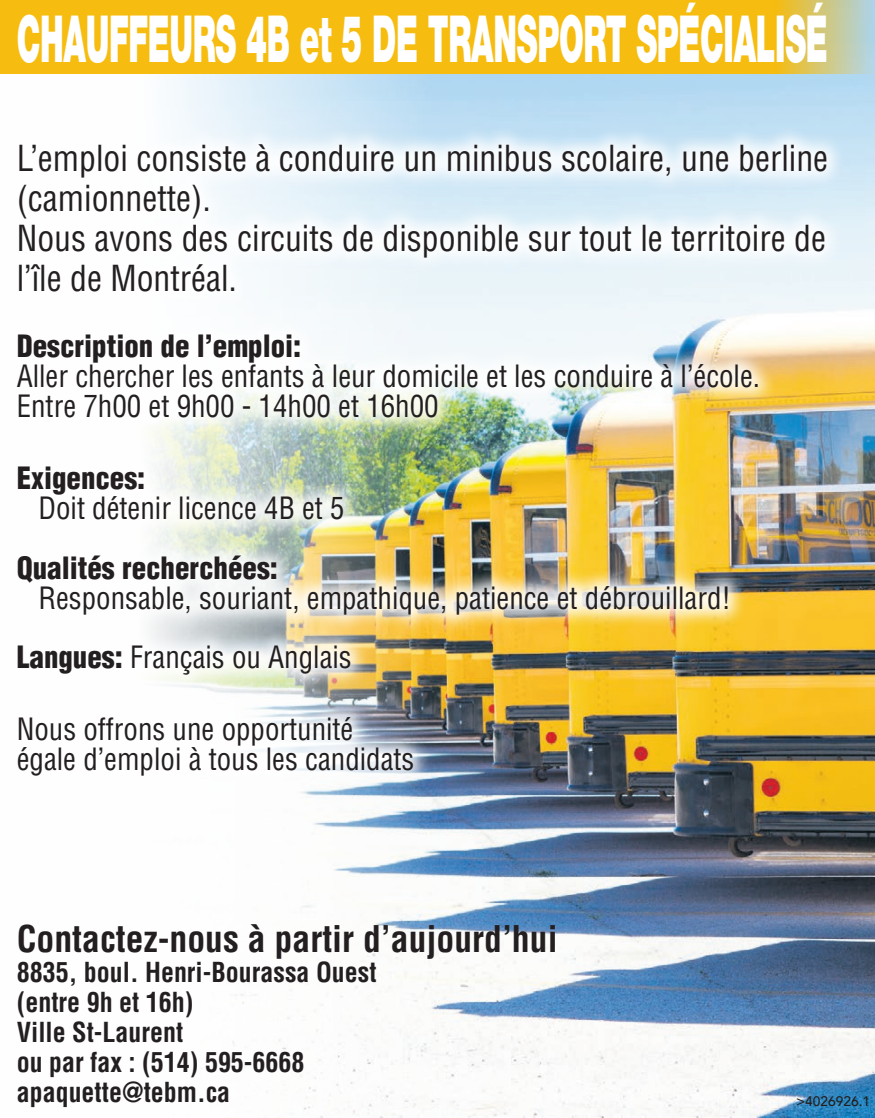
<style>
.page{position:relative;width:875px;height:1118px;background:#fff}
.page>*{position:absolute;margin:0;border:0;box-sizing:border-box;transform-origin:0 0}
.t1{font:900 65px "Helvetica Neue LT Std";letter-spacing:-.01em;color:#fff;scale:.48 1}
.t2{font:700 condensed 36px "Helvetica LT Std";color:#231f20}
.t3{font:condensed 35px/40px "Helvetica LT Std";color:#231f20;scale:.96 1}
.t4{font:condensed 30px/30px "Helvetica LT Std";color:#231f20;scale:.96 1}
.t5{font:900 condensed 30px "Helvetica LT Std";color:#231f20;scale:.96 1}
.t6{font:700 condensed 27px/30px "Helvetica LT Std";color:#231f20;scale:.96 1}
.t7{font:500 13.75px "Avenir LT Std";color:#231f20}
.s1{font-weight:900}
</style>
<div class="page">
<img style="left:173px;top:74px;width:702px;height:1044px">
<div style="left:1px;top:0;width:874px;height:74px;background:#f6bc0f"></div>
<div style="left:0;top:124px;width:847px;height:671px;background:#fff;opacity:.9"></div>
<h1 class="t1" style="left:17px;top:0;width:1691px">CHAUFFEURS 4B et 5 DE TRANSPORT SPÉCIALISÉ</h1>
<p class="t3" style="left:17px;top:138px;width:847px">L’emploi consiste à conduire un minibus scolaire, une berline (camionnette).<br>Nous avons des circuits de disponible sur tout le territoire de l’île de Montréal.</p>
<p class="t5" style="left:17px;top:327px;width:298px">Description de l’emploi:</p>
<p class="t4" style="left:17px;top:361px;width:776px">Aller chercher les enfants à leur domicile et les conduire à l’école.<br>Entre 7h00 et 9h00 - 14h00 et 16h00</p>
<p class="t5" style="left:17px;top:459px;width:135px">Exigences:</p>
<p class="t4" style="left:38px;top:493px;width:320px">Doit détenir licence 4B et 5</p>
<p class="t5" style="left:17px;top:549px;width:274px">Qualités recherchées:</p>
<p class="t4" style="left:17px;top:567px;width:745px;line-height:59.8px;text-indent:22px">Responsable, souriant, empathique, patience et débrouillard!<br><span class="s1">Langues:</span> Français ou Anglais</p>
<p class="t4" style="left:17px;top:714px;width:416px">Nous offrons une opportunité égale d’emploi à tous les candidats</p>
<p class="t2" style="left:17px;top:916px;width:542px">Contactez-nous à partir d’aujourd’hui</p>
<p class="t6" style="left:17px;top:957px;width:376px">8835, boul. Henri-Bourassa Ouest (entre 9h et 16h)<br>Ville St-Laurent<br>ou par fax : (514) 595-6668 apaquette@tebm.ca</p>
<p class="t7" style="left:796px;top:1094px;width:76px">&gt;4026926.1</p>
</div>
